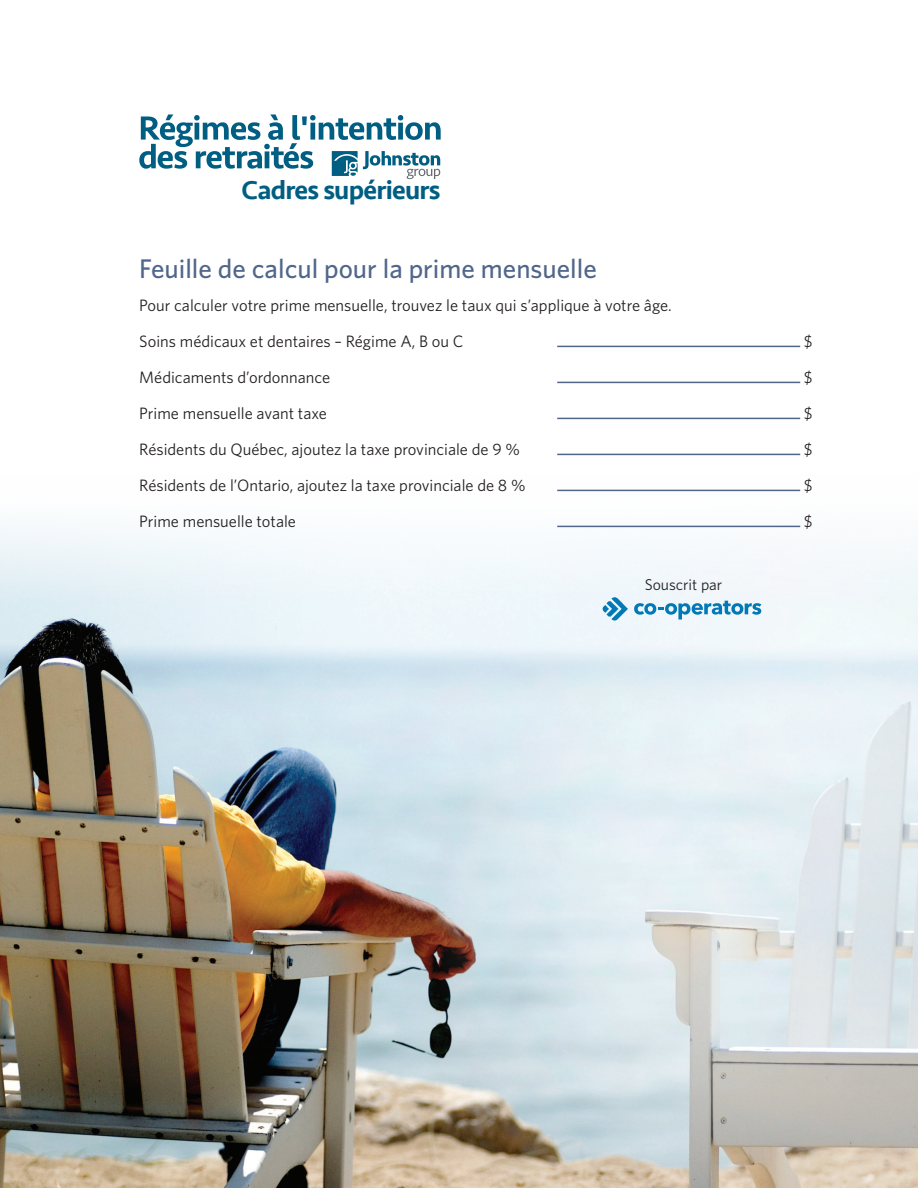
<style>
.page{position:relative;width:918px;height:1188px;background:#fff}
.page>*{position:absolute;margin:0;border:0;box-sizing:border-box;transform-origin:0 0}
.Body_Copy{font:500 27px "Whitney";color:#51678a}
.t1{font:500 27px "Seravek";letter-spacing:-.03em;color:#005e82}
.Body_Copy-2{font:16.5px "Whitney";color:#231f20}
.Body_Copy-3{font:15.6px "Whitney";color:#231f20}
</style>
<div class="page">
<img style="left:0;top:489px;width:918px;height:699px">
<hr style="left:557px;top:346px;width:243px;height:1px;background:#51678a">
<hr style="left:557px;top:382px;width:243px;height:1px;background:#51678a">
<hr style="left:557px;top:418px;width:243px;height:1px;background:#51678a">
<hr style="left:557px;top:454px;width:243px;height:1px;background:#51678a">
<hr style="left:557px;top:490px;width:243px;height:1px;background:#51678a">
<hr style="left:557px;top:526px;width:243px;height:1px;background:#51678a">
<svg style="left:603px;top:597px;width:25px;height:24px"></svg>
<svg style="left:634px;top:601px;width:127px;height:19px"></svg>
<svg style="left:139px;top:114px;width:302px;height:65px"></svg>
<p class="t1" style="left:242px;top:173px;width:201px">Cadres supérieurs</p>
<p class="Body_Copy" style="left:139px;top:251px;width:459px">Feuille de calcul pour la prime mensuelle</p>
<p class="Body_Copy-2" style="left:139px;top:294px;width:534px">Pour calculer votre prime mensuelle, trouvez le taux qui s’applique à votre âge.</p>
<p class="Body_Copy-2" style="left:139px;top:330px;width:326px">Soins médicaux et dentaires – Régime A, B ou C</p>
<p class="Body_Copy-2" style="left:804px;top:330px;width:10px">$</p>
<p class="Body_Copy-2" style="left:139px;top:366px;width:192px">Médicaments d’ordonnance</p>
<p class="Body_Copy-2" style="left:804px;top:366px;width:10px">$</p>
<p class="Body_Copy-2" style="left:139px;top:402px;width:189px">Prime mensuelle avant taxe</p>
<p class="Body_Copy-2" style="left:804px;top:402px;width:10px">$</p>
<p class="Body_Copy-2" style="left:139px;top:438px;width:382px">Résidents du Québec, ajoutez la taxe provinciale de 9 %</p>
<p class="Body_Copy-2" style="left:804px;top:438px;width:10px">$</p>
<p class="Body_Copy-2" style="left:139px;top:474px;width:388px">Résidents de l’Ontario, ajoutez la taxe provinciale de 8 %</p>
<p class="Body_Copy-2" style="left:804px;top:474px;width:10px">$</p>
<p class="Body_Copy-2" style="left:139px;top:510px;width:158px">Prime mensuelle totale</p>
<p class="Body_Copy-2" style="left:804px;top:510px;width:10px">$</p>
<p class="Body_Copy-3" style="left:645px;top:575px;width:79px">Souscrit par</p>
</div>
